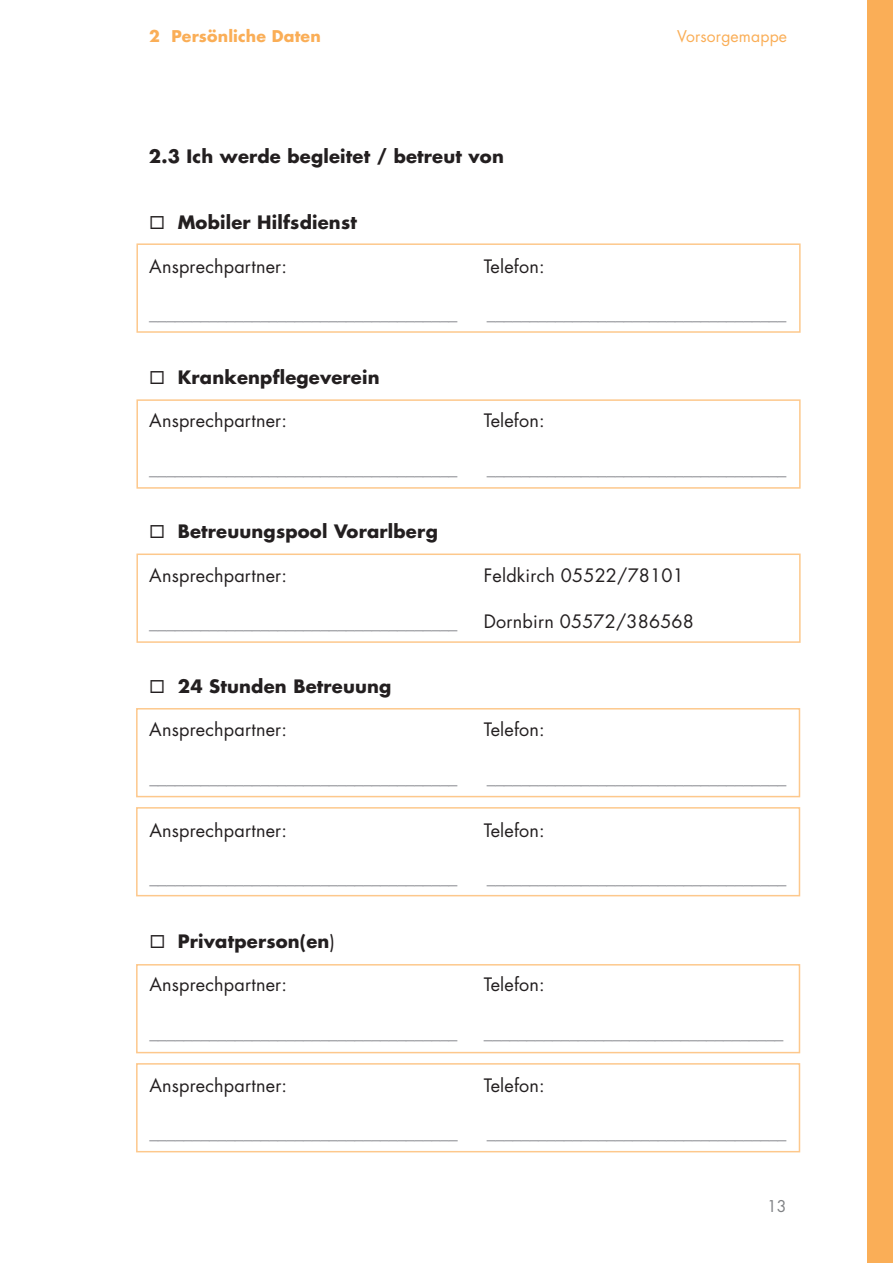
<style>
.page{position:relative;width:893px;height:1263px;background:#fff}
.page>*{position:absolute;margin:0;border:0;box-sizing:border-box;transform-origin:0 0}
.t1{font:18px "Futura";color:#a8a9ad}
.t2{font:18px "Futura";letter-spacing:.01em;color:#231f20}
.t3{font:700 18px "Futura";letter-spacing:.01em;color:#231f20}
.t4{font:700 15.75px "Futura";letter-spacing:.01em;color:#faae57}
.t5{font:15.75px "Futura";letter-spacing:.01em;color:#faae57}
.t6{font:15.75px "Futura";color:#808285}
.s1{font-weight:400}
</style>
<div class="page">
<div style="left:867px;top:0;width:26px;height:1263px;background:#faae57"></div>
<div style="left:136px;top:243px;width:665px;height:90px;border:2px solid #fdc88c"></div>
<div style="left:136px;top:399px;width:665px;height:90px;border:2px solid #fdc88c"></div>
<div style="left:136px;top:553px;width:665px;height:90px;border:2px solid #fdc88c"></div>
<div style="left:136px;top:807px;width:664px;height:89px;border:2px solid #fdc88c"></div>
<div style="left:136px;top:1063px;width:664px;height:89px;border:2px solid #fdc88c"></div>
<div style="left:136px;top:708px;width:664px;height:89px;border:2px solid #fdc88c"></div>
<div style="left:136px;top:964px;width:664px;height:89px;border:2px solid #fdc88c"></div>
<p class="t4" style="left:149px;top:26px;width:173px">2 Persönliche Daten</p>
<p class="t5" style="left:677px;top:26px;width:111px">Vorsorgemappe</p>
<p class="t3" style="left:149px;top:144px;width:357px">2.3 Ich werde begleitet / betreut von</p>
<p class="t3" style="left:149px;top:210px;width:209px">◻ Mobiler Hilfsdienst</p>
<p class="t2" style="left:149px;top:254px;width:139px">Ansprechpartner:</p>
<p class="t2" style="left:484px;top:254px;width:62px">Telefon:</p>
<p class="t1" style="left:149px;top:300px;width:310px">____________________________________</p>
<p class="t1" style="left:487px;top:300px;width:301px">___________________________________</p>
<p class="t3" style="left:149px;top:364px;width:232px">◻ Krankenpflegeverein</p>
<p class="t2" style="left:149px;top:408px;width:139px">Ansprechpartner:</p>
<p class="t2" style="left:484px;top:408px;width:62px">Telefon:</p>
<p class="t1" style="left:149px;top:455px;width:310px">____________________________________</p>
<p class="t1" style="left:487px;top:455px;width:301px">___________________________________</p>
<p class="t3" style="left:149px;top:519px;width:290px">◻ Betreuungspool Vorarlberg</p>
<p class="t2" style="left:149px;top:563px;width:139px">Ansprechpartner:</p>
<p class="t2" style="left:484px;top:563px;width:201px">Feldkirch 05522/78101</p>
<p class="t1" style="left:149px;top:609px;width:310px">____________________________________</p>
<p class="t2" style="left:484px;top:609px;width:212px">Dornbirn 05572/386568</p>
<p class="t3" style="left:149px;top:673px;width:244px">◻ 24 Stunden Betreuung</p>
<p class="t2" style="left:149px;top:717px;width:139px">Ansprechpartner:</p>
<p class="t2" style="left:484px;top:717px;width:62px">Telefon:</p>
<p class="t1" style="left:149px;top:764px;width:310px">____________________________________</p>
<p class="t1" style="left:487px;top:764px;width:301px">___________________________________</p>
<p class="t2" style="left:149px;top:818px;width:139px">Ansprechpartner:</p>
<p class="t2" style="left:484px;top:818px;width:62px">Telefon:</p>
<p class="t1" style="left:149px;top:864px;width:310px">____________________________________</p>
<p class="t1" style="left:487px;top:864px;width:301px">___________________________________</p>
<p class="t3" style="left:149px;top:928px;width:187px">◻ Privatperson(en<span class="s1">)</span></p>
<p class="t2" style="left:149px;top:972px;width:139px">Ansprechpartner:</p>
<p class="t2" style="left:484px;top:972px;width:62px">Telefon:</p>
<p class="t1" style="left:149px;top:1019px;width:310px">____________________________________</p>
<p class="t1" style="left:484px;top:1019px;width:301px">___________________________________</p>
<p class="t2" style="left:149px;top:1073px;width:139px">Ansprechpartner:</p>
<p class="t2" style="left:484px;top:1073px;width:62px">Telefon:</p>
<p class="t1" style="left:149px;top:1119px;width:310px">____________________________________</p>
<p class="t1" style="left:487px;top:1119px;width:301px">___________________________________</p>
<p class="t6" style="left:767px;top:1196px;width:21px">13</p>
</div>
